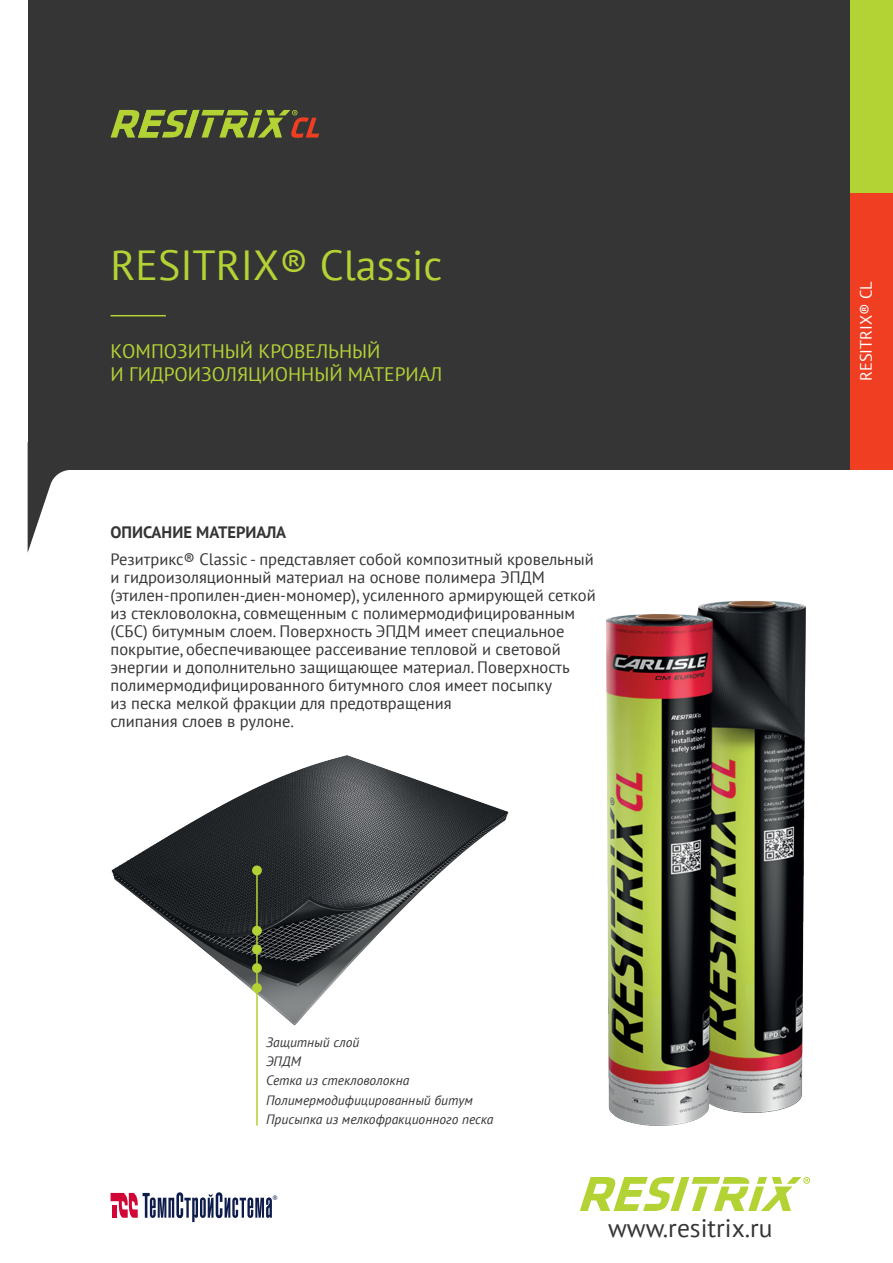
<style>
.page{position:relative;width:893px;height:1263px;background:#fff}
.page>*{position:absolute;margin:0;border:0;box-sizing:border-box;transform-origin:0 0}
.t1{font:42px "PT Sans";color:#b3d234}
.t2{font:25.5px "PT Sans";color:#363536}
.t3{font:19.5px "PT Sans";color:#b3d234}
.t4{font:16.5px/18px "PT Sans";color:#363536}
.t5{font:700 16.5px "PT Sans";color:#363536}
.t6{font:16.5px "PT Sans";color:#fff}
.t7{font:italic 13.5px "PT Sans";color:#363536}
</style>
<div class="page">
<img style="left:110px;top:755px;width:400px;height:271px">
<div style="left:28px;top:0;width:837px;height:470px;background:#363536"></div>
<svg style="left:28px;top:470px;width:41px;height:82px"></svg>
<div style="left:850px;top:0;width:43px;height:470px;background:#b3d234"></div>
<div style="left:850px;top:193px;width:43px;height:277px;background:#ef3e22"></div>
<hr style="left:111px;top:315px;width:55px;height:1px;background:#b3d234">
<svg style="left:111px;top:1192px;width:166px;height:30px"></svg>
<svg style="left:580px;top:1177px;width:230px;height:34px"></svg>
<svg style="left:111px;top:110px;width:208px;height:28px"></svg>
<hr style="left:256px;top:870px;width:2px;height:255px;background:#b3d234">
<div style="left:252px;top:865px;width:10px;height:10px;background:#b3d234;border-radius:50%"></div>
<div style="left:252px;top:926px;width:10px;height:9px;background:#b3d234;border-radius:50%"></div>
<div style="left:252px;top:944px;width:10px;height:10px;background:#b3d234;border-radius:50%"></div>
<div style="left:252px;top:963px;width:10px;height:10px;background:#b3d234;border-radius:50%"></div>
<div style="left:252px;top:983px;width:10px;height:10px;background:#b3d234;border-radius:50%"></div>
<img style="left:606px;top:600px;width:200px;height:525px">
<p class="t1" style="left:111px;top:238px;width:333px">RESITRIX® Classic</p>
<p class="t3" style="left:111px;top:339px;width:271px">КОМПОЗИТНЫЙ КРОВЕЛЬНЫЙ</p>
<p class="t3" style="left:111px;top:362px;width:333px">И ГИДРОИЗОЛЯЦИОННЫЙ МАТЕРИАЛ</p>
<p class="t5" style="left:111px;top:521px;width:177px">ОПИСАНИЕ МАТЕРИАЛА</p>
<p class="t4" style="left:111px;top:549px;width:485px">Резитрикс® Classic - представляет собой композитный кровельный</p>
<p class="t4" style="left:111px;top:567px;width:487px">и гидроизоляционный материал на основе полимера ЭПДМ (этилен-пропилен-диен-мономер), усиленного армирующей сеткой из стекловолокна, совмещенным с полимермодифицированным (СБС) битумным слоем. Поверхность ЭПДМ имеет специальное покрытие, обеспечивающее рассеивание тепловой и световой энергии и дополнительно защищающее материал. Поверхность полимермодифицированного битумного слоя имеет посыпку<br>из песка мелкой фракции для предотвращения<br>слипания слоев в рулоне.</p>
<p class="t6" style="left:855px;top:381px;width:102px;rotate:-90deg">RESITRIX® CL</p>
<p class="t7" style="left:266px;top:1033px;width:95px">Защитный слой</p>
<p class="t7" style="left:266px;top:1053px;width:36px">ЭПДМ</p>
<p class="t7" style="left:266px;top:1072px;width:145px">Сетка из стекловолокна</p>
<p class="t7" style="left:266px;top:1091px;width:208px">Полимермодифицированный битум</p>
<p class="t7" style="left:266px;top:1110px;width:229px">Присыпка из мелкофракционного песка</p>
<p class="t2" style="left:608px;top:1212px;width:166px">www.resitrix.ru</p>
</div>
